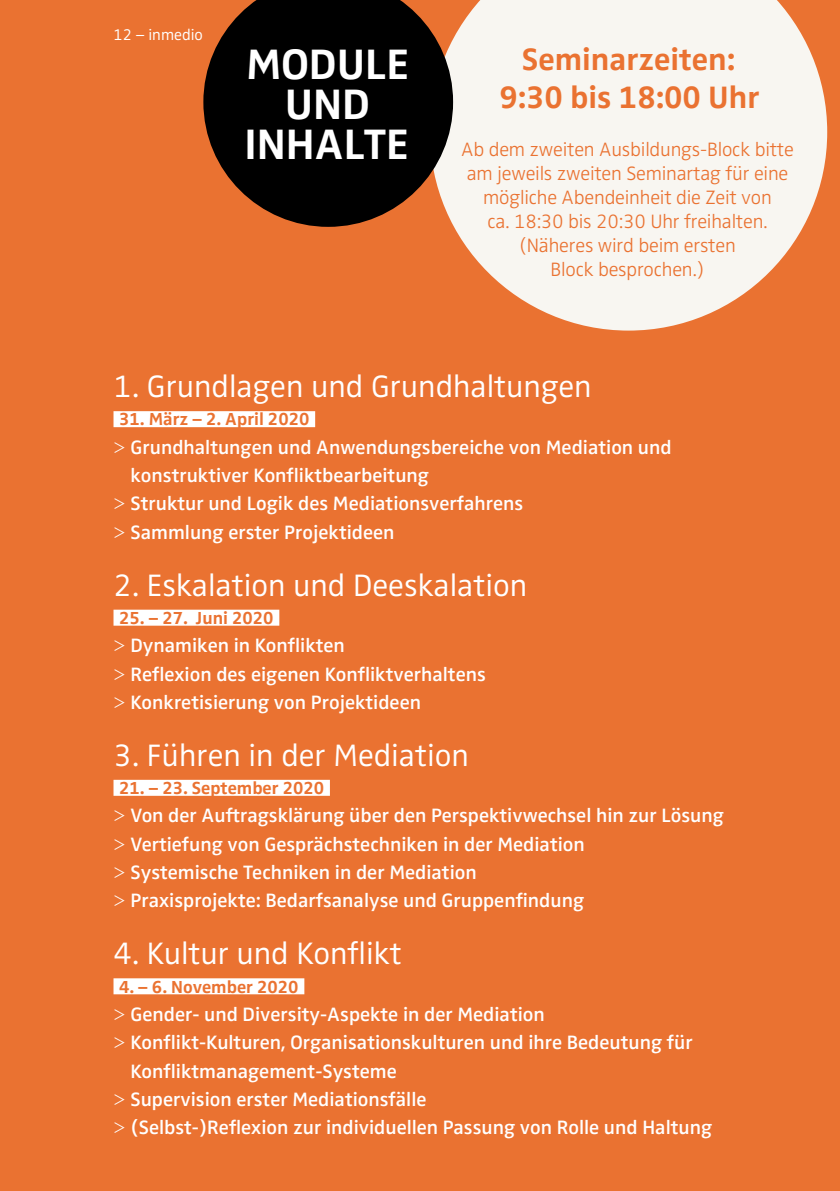
<style>
.page{position:relative;width:840px;height:1191px;background:#fff}
.page>*{position:absolute;margin:0;border:0;box-sizing:border-box;transform-origin:0 0}
.t1{font:44px/40px "Zwo w 6";color:#fff;text-align:center}
.t2{font:32px "Zwo w 3";color:#fff}
.t3{font:32px/38.4px "Zwo w 6";color:#ea7231;text-align:center}
.t4{font:20px/28.4px "Zwo w 5";color:#fff}
.t5{font:20px/24px "Zwo w 2";letter-spacing:-.01em;color:#ea7231;text-align:center}
.t6{font:18px "Zwo w 6";color:#ea7231}
.t7{font:16px "Zwo w 3";color:#fff}
.s1{font-family:"Zwo w 1"}
</style>
<div class="page">
<div style="left:0;top:0;width:839px;height:1191px;background:#ea7231"></div>
<svg style="left:453px;top:0;width:373px;height:330px;background:#f6e5d8"></svg>
<svg style="left:203px;top:0;width:250px;height:227px;fill:#000"></svg>
<div style="left:113px;top:411px;width:202px;height:16px;background:#fff"></div>
<div style="left:113px;top:609px;width:166px;height:16px;background:#fff"></div>
<div style="left:113px;top:780px;width:217px;height:16px;background:#fff"></div>
<div style="left:113px;top:978px;width:191px;height:16px;background:#fff"></div>
<p class="t7" style="left:113px;top:25px;width:91px">12 – inmedio</p>
<h1 class="t1" style="left:244px;top:44px;width:166px">MODULE<br>UND<br>INHALTE</h1>
<h2 class="t3" style="left:499px;top:39px;width:261px">Seminarzeiten:<br>9:30 bis 18:00 Uhr</h2>
<p class="t5" style="left:461px;top:137px;width:334px">Ab dem zweiten Ausbildungs-Block bitte am jeweils zweiten Seminartag für eine mögliche Abendeinheit die Zeit von<br>ca. 18:30 bis 20:30 Uhr freihalten. (Näheres wird beim ersten<br>Block besprochen.)</p>
<h2 class="t2" style="left:113px;top:368px;width:479px">1. Grundlagen und Grundhaltungen</h2>
<p class="t6" style="left:119px;top:409px;width:192px">31. März – 2. April 2020</p>
<p class="t4" style="left:113px;top:433px;width:559px"><span class="s1">&gt;</span> Grundhaltungen und Anwendungsbereiche von Mediation und</p>
<p class="t4" style="left:130px;top:461px;width:300px">konstruktiver Konfliktbearbeitung</p>
<p class="t4" style="left:113px;top:489px;width:411px"><span class="s1">&gt;</span> Struktur und Logik des Mediationsverfahrens</p>
<p class="t4" style="left:113px;top:518px;width:282px"><span class="s1">&gt;</span> Sammlung erster Projektideen</p>
<h2 class="t2" style="left:113px;top:566px;width:415px">2. Eskalation und Deeskalation</h2>
<p class="t6" style="left:119px;top:607px;width:156px">25. – 27. Juni 2020</p>
<p class="t4" style="left:113px;top:631px;width:373px"><span class="s1">&gt;</span> Dynamiken in Konflikten<br><span class="s1">&gt;</span> Reflexion des eigenen Konfliktverhaltens <span class="s1">&gt;</span> Konkretisierung von Projektideen</p>
<h2 class="t2" style="left:113px;top:736px;width:357px">3. Führen in der Mediation</h2>
<p class="t6" style="left:119px;top:777px;width:206px">21. – 23. September 2020</p>
<p class="t4" style="left:113px;top:801px;width:611px"><span class="s1">&gt;</span> Von der Auftragsklärung über den Perspektivwechsel hin zur Lösung <span class="s1">&gt;</span> Vertiefung von Gesprächstechniken in der Mediation<br><span class="s1">&gt;</span> Systemische Techniken in der Mediation<br><span class="s1">&gt;</span> Praxisprojekte: Bedarfsanalyse und Gruppenfindung</p>
<h2 class="t2" style="left:113px;top:935px;width:289px">4. Kultur und Konflikt</h2>
<p class="t6" style="left:119px;top:976px;width:181px">4. – 6. November 2020</p>
<p class="t4" style="left:113px;top:999px;width:432px"><span class="s1">&gt;</span> Gender- und Diversity-Aspekte in der Mediation</p>
<p class="t4" style="left:113px;top:1028px;width:580px"><span class="s1">&gt;</span> Konflikt-Kulturen, Organisationskulturen und ihre Bedeutung für</p>
<p class="t4" style="left:130px;top:1056px;width:267px">Konfliktmanagement-Systeme</p>
<p class="t4" style="left:113px;top:1085px;width:314px"><span class="s1">&gt;</span> Supervision erster Mediationsfälle</p>
<p class="t4" style="left:113px;top:1113px;width:599px"><span class="s1">&gt;</span> (Selbst-)Reflexion zur individuellen Passung von Rolle und Haltung</p>
</div>
